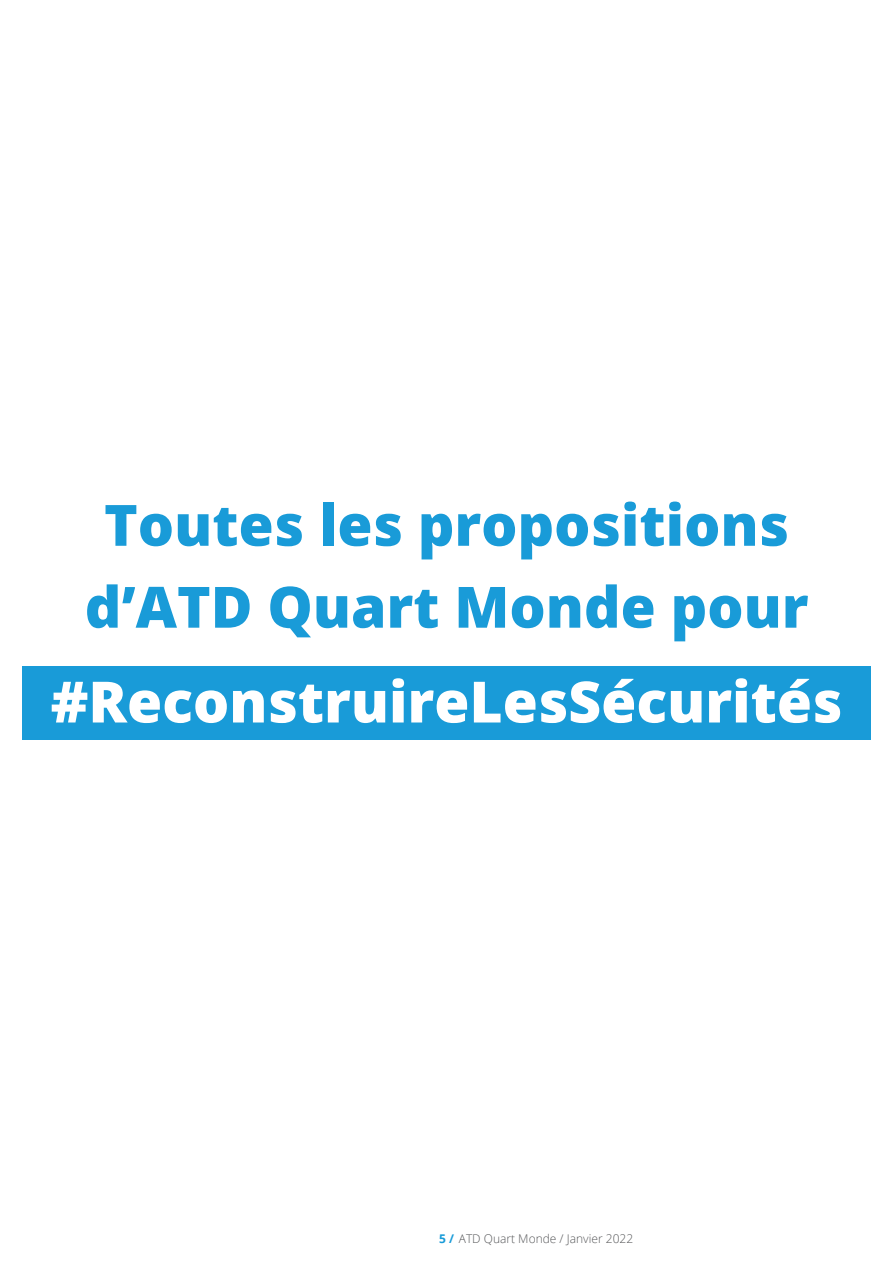
<style>
.page{position:relative;width:893px;height:1263px;background:#fff}
.page>*{position:absolute;margin:0;border:0;box-sizing:border-box;transform-origin:0 0}
.t1{font:800 57px "Open Sans";color:#199bd8}
.t2{font:800 57px "Open Sans";color:#fff}
.t3{font:300 12px "Open Sans";color:#57585a}
.s1{font-weight:700;color:#199bd8}
</style>
<div class="page">
<div style="left:22px;top:666px;width:848px;height:74px;background:#199bd8"></div>
<p class="t1" style="left:104px;top:482px;width:686px">Toutes les propositions</p>
<p class="t1" style="left:85px;top:564px;width:725px">d’ATD Quart Monde pour</p>
<p class="t2" style="left:51px;top:658px;width:793px">#ReconstruireLesSécurités</p>
<p class="t3" style="left:439px;top:1231px;width:196px"><span class="s1">5 /</span> ATD Quart Monde / Janvier 2022</p>
</div>
